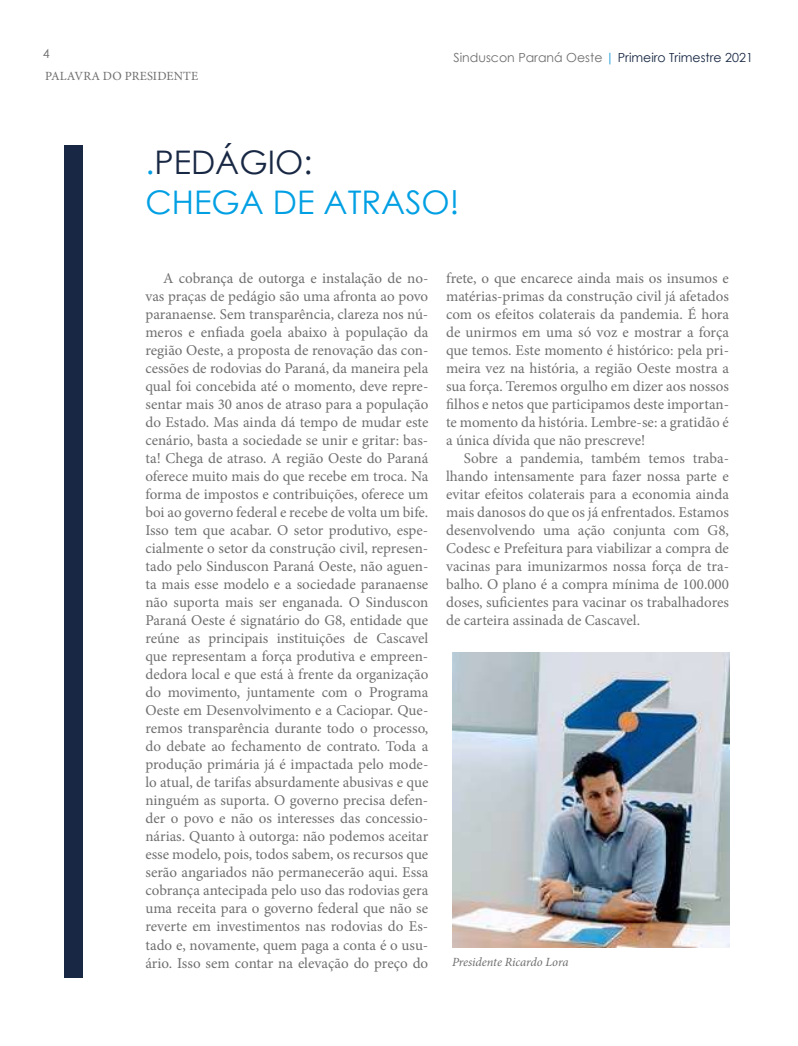
<style>
.page{position:relative;width:798px;height:1046px;background:#fff}
.page>*{position:absolute;margin:0;border:0;box-sizing:border-box;transform-origin:0 0}
.t1{font:32.5px/40px "Century Gothic";color:#009fe3}
.t2{font:15px/18px "Minion Pro";color:#706f6f;text-align:justify}
.t3{font:12.5px "Century Gothic";color:#172743}
.t4{font:italic 12.5px "Minion Pro";letter-spacing:-.01em;color:#706f6f}
.t5{font:12.5px "Minion Pro";letter-spacing:.01em;color:#706f6f}
.t6{font:12.5px "Century Gothic";color:#706f6f}
.s1{color:#706f6f}
.s2{color:#1d9dd8}
.s3{color:#182743}
</style>
<div class="page">
<img style="left:452px;top:652px;width:276px;height:295px">
<div style="left:64px;top:145px;width:18px;height:832px;background:#182743"></div>
<p class="t6" style="left:43px;top:45px;width:8px">4</p>
<p class="t3" style="left:453px;top:48px;width:301px"><span class="s1">Sinduscon Paraná Oeste</span> <span class="s2">|</span> Primeiro Trimestre 2021</p>
<p class="t5" style="left:45px;top:68px;width:154px">PALAVRA DO PRESIDENTE</p>
<h1 class="t1" style="left:145px;top:142px;width:315px">.<span class="s3">PEDÁGIO:<br></span>CHEGA DE ATRASO!</h1>
<p class="t2" style="left:145px;top:269px;width:284px;text-indent:18px">A cobrança de outorga e instalação de no&shy;vas praças de pedágio são uma afronta ao povo paranaense. Sem transparência, clareza nos nú&shy;meros e enfiada goela abaixo à população da região Oeste, a proposta de renovação das con&shy;cessões de rodovias do Paraná, da maneira pela qual foi concebida até o momento, deve repre&shy;sentar mais 30 anos de atraso para a população do Estado. Mas ainda dá tempo de mudar este cenário, basta a sociedade se unir e gritar: bas&shy;ta! Chega de atraso. A região Oeste do Paraná oferece muito mais do que recebe em troca. Na forma de impostos e contribuições, oferece um boi ao governo federal e recebe de volta um bife.<br>Isso tem que acabar. O setor produtivo, espe&shy;cialmente o setor da construção civil, represen&shy;tado pelo Sinduscon Paraná Oeste, não aguen&shy;ta mais esse modelo e a sociedade paranaense não suporta mais ser enganada. O Sinduscon Paraná Oeste é signatário do G8, entidade que reúne as principais instituições de Cascavel que representam a força produtiva e empreen&shy;dedora local e que está à frente da organização do movimento, juntamente com o Programa Oeste em Desenvolvimento e a Caciopar. Que&shy;remos transparência durante todo o processo, do debate ao fechamento de contrato. Toda a produção primária já é impactada pelo mode&shy;lo atual, de tarifas absurdamente abusivas e que ninguém as suporta. O governo precisa defen&shy;der o povo e não os interesses das concessio&shy;nárias. Quanto à outorga: não podemos aceitar esse modelo, pois, todos sabem, os recursos que serão angariados não permanecerão aqui. Essa cobrança antecipada pelo uso das rodovias gera uma receita para o governo federal que não se reverte em investimentos nas rodovias do Es&shy;tado e, novamente, quem paga a conta é o usu&shy;ário. Isso sem contar na elevação do preço do</p>
<p class="t2" style="left:446px;top:269px;width:284px">frete, o que encarece ainda mais os insumos e matérias-primas da construção civil já afetados com os efeitos colaterais da pandemia. É hora de unirmos em uma só voz e mostrar a força que temos. Este momento é histórico: pela pri&shy;meira vez na história, a região Oeste mostra a sua força. Teremos orgulho em dizer aos nossos filhos e netos que participamos deste importan&shy;te momento da história. Lembre-se: a gratidão é a única dívida que não prescreve!</p>
<p class="t2" style="left:446px;top:449px;width:284px;text-indent:18px">Sobre a pandemia, também temos traba&shy;lhando intensamente para fazer nossa parte e evitar efeitos colaterais para a economia ainda mais danosos do que os já enfrentados. Estamos desenvolvendo uma ação conjunta com G8, Codesc e Prefeitura para viabilizar a compra de vacinas para imunizarmos nossa força de tra&shy;balho. O plano é a compra mínima de 100.000 doses, suficientes para vacinar os trabalhadores de carteira assinada de Cascavel.</p>
<p class="t4" style="left:452px;top:953px;width:118px">Presidente Ricardo Lora</p>
</div>
